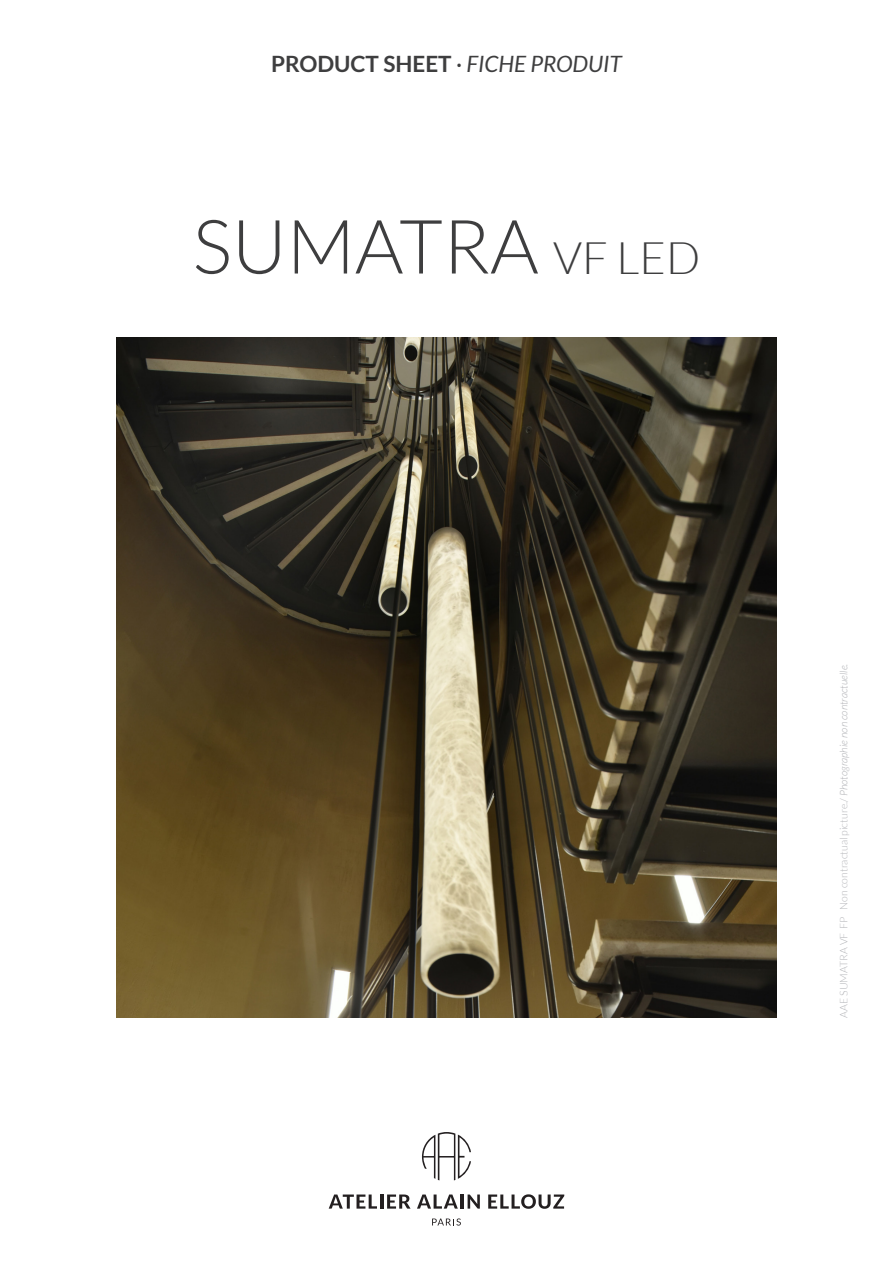
<style>
.page{position:relative;width:893px;height:1263px;background:#fff}
.page>*{position:absolute;margin:0;border:0;box-sizing:border-box;transform-origin:0 0}
.t1{font:300 75px "Lato";color:#3e3e3f}
.t2{font:700 22.5px "Lato";color:#3e3e3f}
.t3{font:300 10.5px "Lato";color:#b2b3b7}
.s1{font-weight:400}
.s2{font-weight:400;font-style:italic}
.s3{font-size:45px}
.s4{font-style:italic}
</style>
<div class="page">
<img style="left:117px;top:337px;width:659px;height:681px">
<svg style="left:422px;top:1132px;width:49px;height:48px"></svg>
<svg style="left:329px;top:1194px;width:48px;height:14px"></svg>
<hr style="left:380px;top:1194px;width:3px;height:14px;background:#231f20">
<svg style="left:387px;top:1194px;width:23px;height:14px"></svg>
<svg style="left:417px;top:1194px;width:41px;height:14px"></svg>
<hr style="left:461px;top:1194px;width:3px;height:14px;background:#231f20">
<svg style="left:468px;top:1194px;width:12px;height:14px"></svg>
<svg style="left:488px;top:1194px;width:76px;height:15px"></svg>
<svg style="left:432px;top:1218px;width:29px;height:7px"></svg>
<p class="t2" style="left:271px;top:51px;width:352px">PRODUCT SHEET <span class="s1">·</span> <span class="s2">FICHE PRODUIT</span></p>
<p class="t1" style="left:193px;top:206px;width:509px">SUMATRA <span class="s3">VF LED</span></p>
<p class="t3" style="left:838px;top:1018px;width:356px;rotate:-90deg">AAE SUMATRA VF FP Non contractual picture./ <span class="s4">Photographie non contractuelle.</span></p>
</div>
